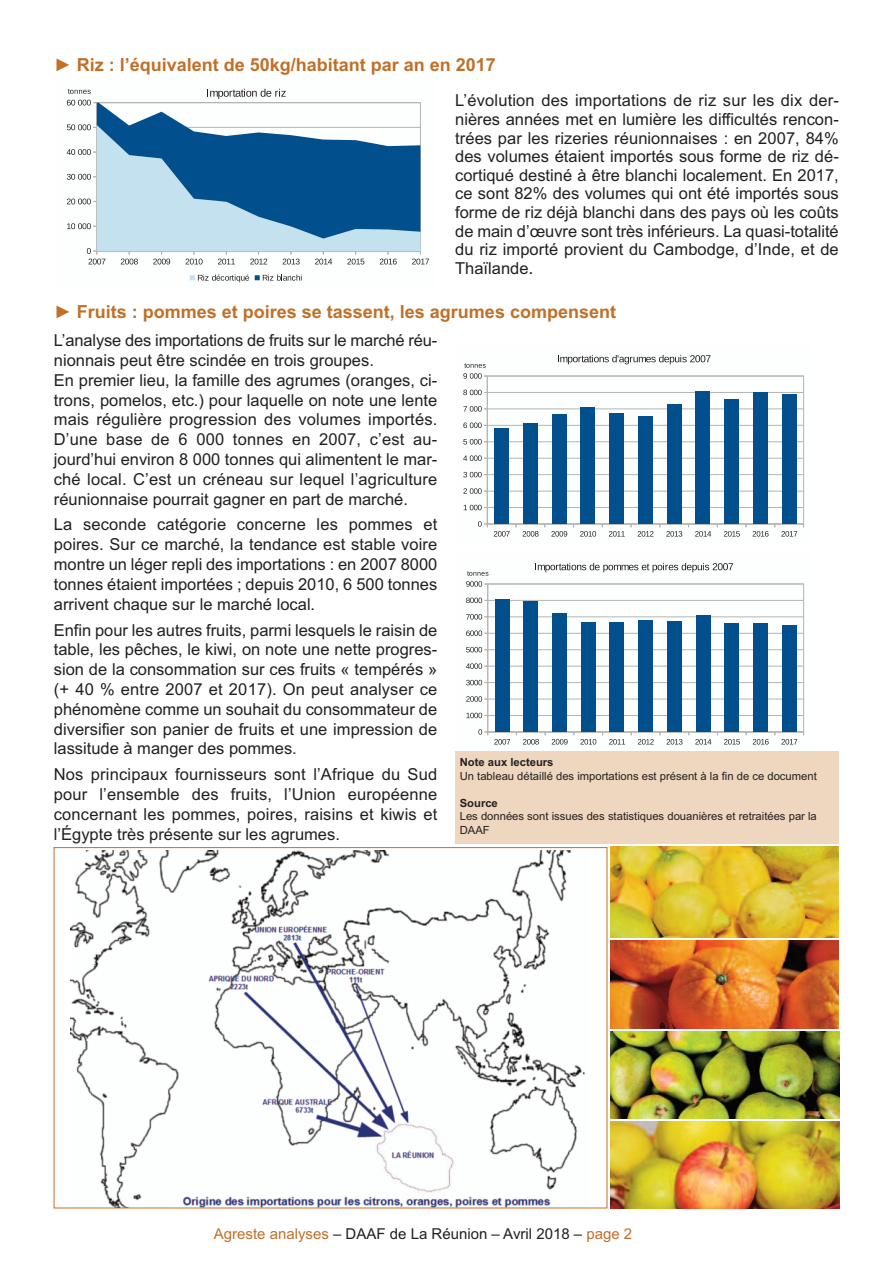
<style>
.page{position:relative;width:893px;height:1263px;background:#fff}
.page>*{position:absolute;margin:0;border:0;box-sizing:border-box;transform-origin:0 0}
.t1{font:700 18px "Arial";color:#c07028}
.t2{font:16.5px/19.8px "Arial";color:#231f20;text-align:justify}
.t3{font:15px "Arial";color:#231f20}
.t4{font:11.25px/14.1px "Arial";color:#231f20}
.t5{font:700 11.25px "Arial";color:#231f20}
.s1{font-size:18px}
.s2{color:#c07028}
</style>
<div class="page">
<svg style="left:190px;top:274px;width:59px;height:8px"></svg>
<svg style="left:255px;top:275px;width:47px;height:6px"></svg>
<svg style="left:67px;top:89px;width:362px;height:175px"></svg>
<svg style="left:466px;top:562px;width:339px;height:183px"></svg>
<svg style="left:488px;top:583px;width:316px;height:149px"></svg>
<hr style="left:488px;top:715px;width:316px;height:1px;background:#b4b4b3">
<hr style="left:488px;top:699px;width:316px;height:1px;background:#b4b4b3">
<hr style="left:488px;top:682px;width:316px;height:1px;background:#b4b4b3">
<hr style="left:488px;top:666px;width:316px;height:1px;background:#b4b4b3">
<hr style="left:488px;top:649px;width:316px;height:1px;background:#b4b4b3">
<hr style="left:488px;top:633px;width:316px;height:1px;background:#b4b4b3">
<hr style="left:488px;top:617px;width:316px;height:1px;background:#b4b4b3">
<hr style="left:488px;top:600px;width:316px;height:1px;background:#b4b4b3">
<hr style="left:488px;top:584px;width:316px;height:1px;background:#b4b4b3">
<hr style="left:488px;top:732px;width:316px;height:1px;background:#b4b4b3">
<hr style="left:487px;top:584px;width:1px;height:148px;background:#b4b4b3">
<div style="left:782px;top:625px;width:14px;height:107px;background:#024f8e"></div>
<div style="left:753px;top:623px;width:15px;height:109px;background:#024f8e"></div>
<div style="left:725px;top:623px;width:14px;height:109px;background:#024f8e"></div>
<div style="left:696px;top:615px;width:14px;height:117px;background:#024f8e"></div>
<div style="left:667px;top:621px;width:15px;height:111px;background:#024f8e"></div>
<div style="left:638px;top:620px;width:15px;height:112px;background:#024f8e"></div>
<div style="left:610px;top:622px;width:14px;height:110px;background:#024f8e"></div>
<div style="left:581px;top:622px;width:14px;height:110px;background:#024f8e"></div>
<div style="left:552px;top:613px;width:15px;height:119px;background:#024f8e"></div>
<div style="left:524px;top:602px;width:14px;height:130px;background:#024f8e"></div>
<div style="left:495px;top:599px;width:14px;height:133px;background:#024f8e"></div>
<svg style="left:494px;top:739px;width:16px;height:5px"></svg>
<svg style="left:523px;top:739px;width:16px;height:5px"></svg>
<svg style="left:552px;top:739px;width:16px;height:5px"></svg>
<svg style="left:574px;top:732px;width:22px;height:12px"></svg>
<svg style="left:609px;top:739px;width:16px;height:5px"></svg>
<svg style="left:638px;top:739px;width:16px;height:5px"></svg>
<svg style="left:667px;top:739px;width:15px;height:5px"></svg>
<svg style="left:695px;top:739px;width:16px;height:5px"></svg>
<svg style="left:724px;top:739px;width:16px;height:5px"></svg>
<svg style="left:753px;top:739px;width:16px;height:5px"></svg>
<svg style="left:775px;top:732px;width:22px;height:12px"></svg>
<svg style="left:478px;top:729px;width:10px;height:6px"></svg>
<svg style="left:466px;top:713px;width:21px;height:5px"></svg>
<svg style="left:466px;top:696px;width:21px;height:6px"></svg>
<svg style="left:466px;top:680px;width:21px;height:5px"></svg>
<svg style="left:466px;top:663px;width:21px;height:6px"></svg>
<svg style="left:466px;top:647px;width:21px;height:5px"></svg>
<svg style="left:466px;top:630px;width:21px;height:6px"></svg>
<svg style="left:466px;top:614px;width:21px;height:5px"></svg>
<svg style="left:466px;top:598px;width:21px;height:5px"></svg>
<svg style="left:535px;top:563px;width:198px;height:9px"></svg>
<svg style="left:466px;top:571px;width:22px;height:16px"></svg>
<svg style="left:487px;top:375px;width:317px;height:149px"></svg>
<hr style="left:487px;top:507px;width:317px;height:1px;background:#b4b4b3">
<hr style="left:487px;top:491px;width:317px;height:1px;background:#b4b4b3">
<hr style="left:487px;top:474px;width:317px;height:1px;background:#b4b4b3">
<hr style="left:487px;top:458px;width:317px;height:1px;background:#b4b4b3">
<hr style="left:487px;top:441px;width:317px;height:1px;background:#b4b4b3">
<hr style="left:487px;top:425px;width:317px;height:1px;background:#b4b4b3">
<hr style="left:487px;top:409px;width:317px;height:1px;background:#b4b4b3">
<hr style="left:487px;top:392px;width:317px;height:1px;background:#b4b4b3">
<hr style="left:487px;top:376px;width:317px;height:1px;background:#b4b4b3">
<hr style="left:487px;top:524px;width:317px;height:1px;background:#b4b4b3">
<hr style="left:487px;top:376px;width:1px;height:148px;background:#b4b4b3">
<div style="left:782px;top:394px;width:14px;height:130px;background:#024f8e"></div>
<div style="left:753px;top:392px;width:15px;height:132px;background:#024f8e"></div>
<div style="left:724px;top:400px;width:15px;height:124px;background:#024f8e"></div>
<div style="left:696px;top:392px;width:14px;height:132px;background:#024f8e"></div>
<div style="left:667px;top:404px;width:14px;height:120px;background:#024f8e"></div>
<div style="left:638px;top:416px;width:15px;height:108px;background:#024f8e"></div>
<div style="left:609px;top:413px;width:15px;height:111px;background:#024f8e"></div>
<div style="left:581px;top:407px;width:14px;height:117px;background:#024f8e"></div>
<div style="left:552px;top:415px;width:14px;height:109px;background:#024f8e"></div>
<div style="left:523px;top:424px;width:15px;height:100px;background:#024f8e"></div>
<div style="left:494px;top:429px;width:15px;height:95px;background:#024f8e"></div>
<svg style="left:494px;top:531px;width:16px;height:6px"></svg>
<svg style="left:523px;top:531px;width:15px;height:6px"></svg>
<svg style="left:551px;top:531px;width:16px;height:6px"></svg>
<svg style="left:580px;top:531px;width:16px;height:6px"></svg>
<svg style="left:609px;top:531px;width:16px;height:6px"></svg>
<svg style="left:638px;top:531px;width:15px;height:6px"></svg>
<svg style="left:666px;top:531px;width:16px;height:6px"></svg>
<svg style="left:695px;top:531px;width:16px;height:6px"></svg>
<svg style="left:724px;top:531px;width:16px;height:6px"></svg>
<svg style="left:753px;top:531px;width:15px;height:6px"></svg>
<svg style="left:775px;top:525px;width:22px;height:12px"></svg>
<svg style="left:478px;top:521px;width:10px;height:6px"></svg>
<svg style="left:464px;top:505px;width:23px;height:5px"></svg>
<svg style="left:463px;top:488px;width:24px;height:6px"></svg>
<svg style="left:463px;top:472px;width:24px;height:5px"></svg>
<svg style="left:463px;top:455px;width:24px;height:6px"></svg>
<svg style="left:463px;top:439px;width:24px;height:5px"></svg>
<svg style="left:463px;top:422px;width:24px;height:6px"></svg>
<svg style="left:463px;top:406px;width:24px;height:6px"></svg>
<svg style="left:463px;top:390px;width:24px;height:5px"></svg>
<svg style="left:558px;top:355px;width:152px;height:9px"></svg>
<svg style="left:463px;top:363px;width:24px;height:16px"></svg>
<img style="left:70px;top:850px;width:515px;height:356px">
<div style="left:455px;top:751px;width:384px;height:93px;background:#efd6be"></div>
<img style="left:610px;top:1032px;width:229px;height:86px">
<img style="left:610px;top:941px;width:229px;height:88px">
<img style="left:610px;top:847px;width:229px;height:91px">
<img style="left:610px;top:1121px;width:229px;height:88px">
<p class="t1" style="left:54px;top:54px;width:443px">► Riz : l’équivalent de 50kg/habitant par an en 2017</p>
<p class="t2" style="left:455px;top:91px;width:385px;line-height:18.6px">L’évolution des importations de riz sur les dix der&shy;nières années met en lumière les difficultés rencon&shy;trées par les rizeries réunionnaises : en 2007, 84% des volumes étaient importés sous forme de riz dé&shy;cortiqué destiné à être blanchi localement. En 2017, ce sont 82% des volumes qui ont été importés sous forme de riz déjà blanchi dans des pays où les coûts de main d’œuvre sont très inférieurs. La quasi-totalité du riz importé provient du Cambodge, d’Inde, et de Thaïlande<span class="s1">.</span></p>
<p class="t1" style="left:54px;top:302px;width:563px">► Fruits : pommes et poires se tassent, les agrumes compensent</p>
<p class="t2" style="left:54px;top:331px;width:385px;text-align:left">L’analyse des importations de fruits sur le marché réu&shy;nionnais peut être scindée en trois groupes.<br>En premier lieu, la famille des agrumes (oranges, ci&shy;trons, pomelos, etc.) pour laquelle on note une lente mais régulière progression des volumes importés.<br>D’une base de 6 000 tonnes en 2007, c’est au&shy;jourd’hui environ 8 000 tonnes qui alimentent le mar&shy;ché local. C’est un créneau sur lequel l’agriculture réunionnaise pourrait gagner en part de marché.</p>
<p class="t2" style="left:54px;top:515px;width:385px">La seconde catégorie concerne les pommes et poires. Sur ce marché, la tendance est stable voire montre un léger repli des importations : en 2007 8000 tonnes étaient importées ; depuis 2010, 6 500 tonnes arrivent chaque sur le marché local.</p>
<p class="t2" style="left:54px;top:620px;width:385px">Enfin pour les autres fruits, parmi lesquels le raisin de table, les pêches, le kiwi, on note une nette progres&shy;sion de la consommation sur ces fruits « tempérés » (+ 40 % entre 2007 et 2017). On peut analyser ce phénomène comme un souhait du consommateur de diversifier son panier de fruits et une impression de lassitude à manger des pommes.</p>
<p class="t2" style="left:54px;top:764px;width:385px">Nos principaux fournisseurs sont l’Afrique du Sud pour l’ensemble des fruits, l’Union européenne concernant les pommes, poires, raisins et kiwis et l’Égypte très présente sur les agrumes.</p>
<p class="t5" style="left:460px;top:756px;width:95px">Note aux lecteurs</p>
<p class="t4" style="left:460px;top:769px;width:359px">Un tableau détaillé des importations est présent à la fin de ce document</p>
<p class="t5" style="left:460px;top:796px;width:40px">Source</p>
<p class="t4" style="left:460px;top:809px;width:359px">Les données sont issues des statistiques douanières et retraitées par la<br>DAAF</p>
<p class="t3" style="left:214px;top:1225px;width:420px"><span class="s2">Agreste analyses</span> – DAAF de La Réunion – Avril 2018 – <span class="s2">page 2</span></p>
</div>
